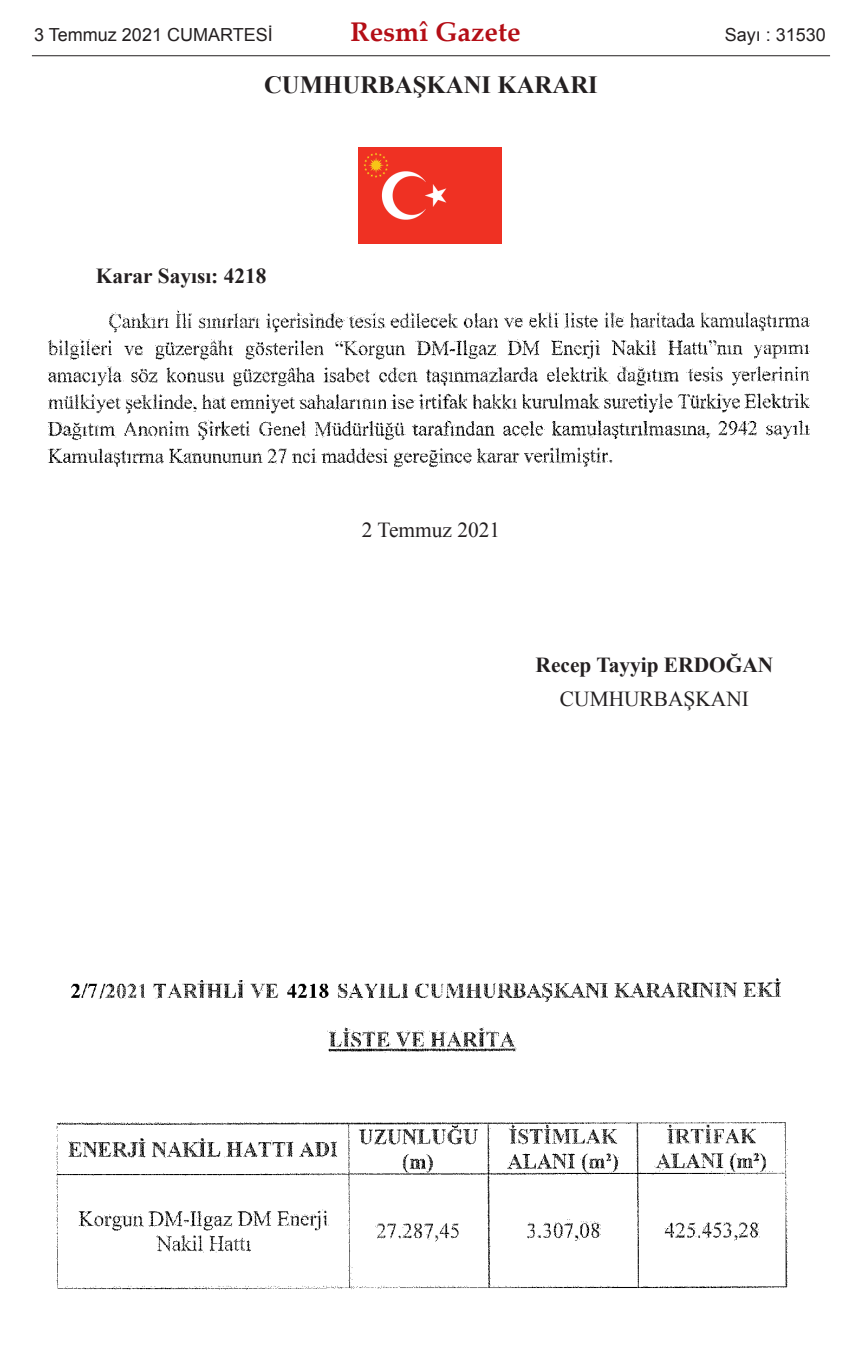
<style>
.page{position:relative;width:862px;height:1365px;background:#fff}
.page>*{position:absolute;margin:0;border:0;box-sizing:border-box;transform-origin:0 0}
.t1{font:700 27px "Palatino Linotype";color:#b40e16}
.t2{font:700 24.75px "Times New Roman";color:#231f20}
.t3{font:700 21.38px "Times New Roman";color:#231f20}
.t4{font:21.38px "Times New Roman";color:#231f20}
.t5{font:18px "Arial";color:#231f20}
</style>
<div class="page">
<img style="left:358px;top:148px;width:143px;height:95px">
<img style="left:47px;top:309px;width:763px;height:159px">
<img style="left:56px;top:978px;width:732px;height:312px">
<hr style="left:32px;top:55px;width:797px;height:1px;background:#231f20">
<p class="t5" style="left:34px;top:25px;width:240px">3 Temmuz 2021 CUMARTESİ</p>
<p class="t1" style="left:350px;top:21px;width:171px">Resmî Gazete</p>
<p class="t5" style="left:724px;top:25px;width:103px">Sayı : 31530</p>
<p class="t2" style="left:264px;top:71px;width:335px">CUMHURBAŞKANI KARARI</p>
<p class="t3" style="left:96px;top:264px;width:172px">Karar Sayısı: 4218</p>
<p class="t4" style="left:361px;top:518px;width:140px">2 Temmuz 2021</p>
<p class="t3" style="left:535px;top:653px;width:239px">Recep Tayyip ERDOĞAN</p>
<p class="t4" style="left:559px;top:687px;width:190px">CUMHURBAŞKANI</p>
</div>
